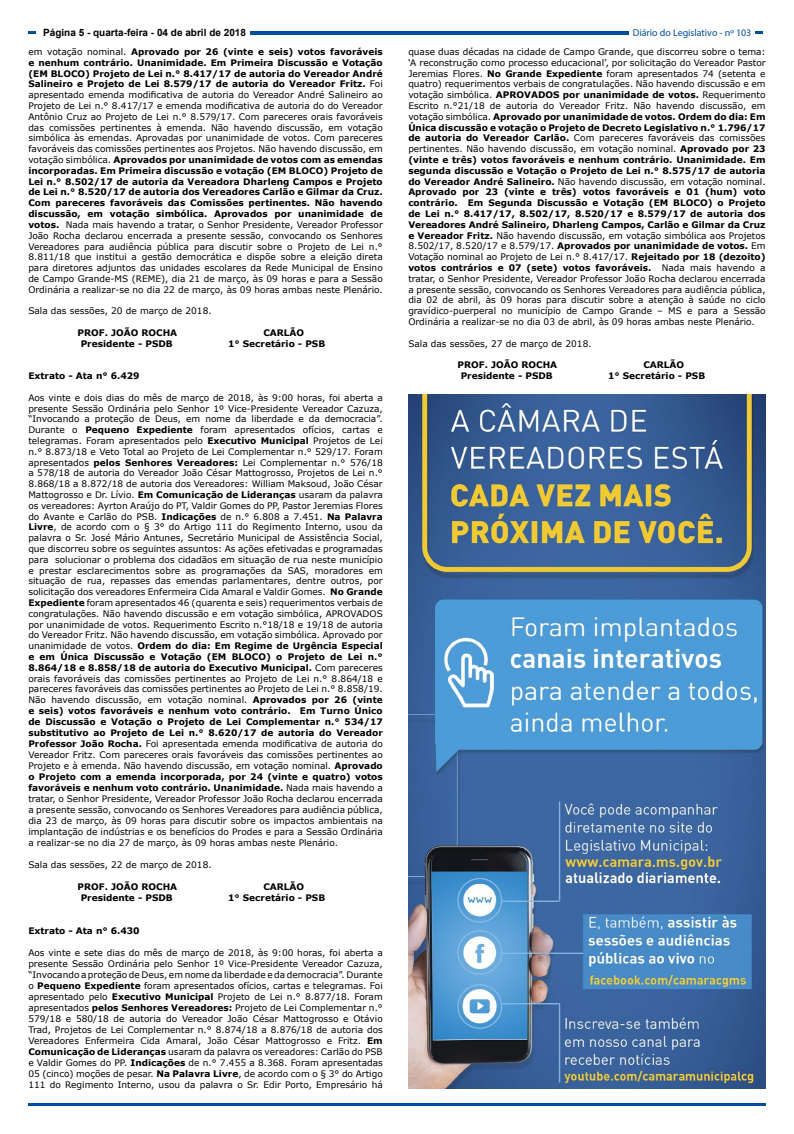
<style>
.page{position:relative;width:794px;height:1134px;background:#fff}
.page>*{position:absolute;margin:0;border:0;box-sizing:border-box;transform-origin:0 0}
.t1{font:700 10px "Arial";color:#000}
.t2{font:10px "Myriad Pro";color:#004f9f}
.t3{font:9px/10.8px "Verdana";color:#000;text-align:justify}
.t4{font:700 9px "Verdana";color:#000}
.s1{font-weight:700}
</style>
<div class="page">
<svg style="left:28px;top:31px;width:8px;height:3px"></svg>
<hr style="left:28px;top:1103px;width:737px;height:3px;background:#004f9f">
<svg style="left:755px;top:31px;width:8px;height:3px"></svg>
<hr style="left:250px;top:31px;width:378px;height:3px;background:#004f9f">
<img style="left:408px;top:394px;width:357px;height:695px">
<p class="t1" style="left:43px;top:25px;width:204px">Página 5 - quarta-feira - 04 de abril de 2018</p>
<p class="t2" style="left:633px;top:26px;width:120px">Diário do Legislativo - nº 103</p>
<p class="t3" style="left:28px;top:46px;width:356px">em votação nominal. <span class="s1">Aprovado por 26 (vinte e seis) votos favoráveis e nenhum contrário. Unanimidade. Em Primeira Discussão e Votação (EM BLOCO) Projeto de Lei n.° 8.417/17 de autoria do Vereador André Salineiro e Projeto de Lei 8.579/17 de autoria do Vereador Fritz.</span> Foi apresentado emenda modificativa de autoria do Vereador André Salineiro ao Projeto de Lei n.° 8.417/17 e emenda modificativa de autoria do do Vereador Antônio Cruz ao Projeto de Lei n.° 8.579/17. Com pareceres orais favoráveis das comissões pertinentes à emenda. Não havendo discussão, em votação simbólica às emendas. Aprovadas por unanimidade de votos. Com pareceres favoráveis das comissões pertinentes aos Projetos. Não havendo discussão, em votação simbólica. <span class="s1">Aprovados por unanimidade de votos com as emendas incorporadas. Em Primeira discussão e votação (EM BLOCO) Projeto de Lei n.° 8.502/17 de autoria da Vereadora Dharleng Campos e Projeto de Lei n.° 8.520/17 de autoria dos Vereadores Carlão e Gilmar da Cruz.<br>Com pareceres favoráveis das Comissões pertinentes. Não havendo discussão, em votação simbólica. Aprovados por unanimidade de votos.</span> Nada mais havendo a tratar, o Senhor Presidente, Vereador Professor João Rocha declarou encerrada a presente sessão, convocando os Senhores Vereadores para audiência pública para discutir sobre o Projeto de Lei n.° 8.811/18 que institui a gestão democrática e dispõe sobre a eleição direta para diretores adjuntos das unidades escolares da Rede Municipal de Ensino de Campo Grande-MS (REME), dia 21 de março, às 09 horas e para a Sessão Ordinária a realizar-se no dia 22 de março, às 09 horas ambas neste Plenário.</p>
<p class="t3" style="left:28px;top:306px;width:185px">Sala das sessões, 20 de março de 2018.</p>
<p class="t4" style="left:78px;top:326px;width:15px">Prof</p>
<p class="t4" style="left:105px;top:326px;width:20px">. João</p>
<p class="t4" style="left:141px;top:326px;width:16px">Rocha</p>
<p class="t4" style="left:263px;top:326px;width:15px">Carlão</p>
<p class="t4" style="left:81px;top:337px;width:94px">Presidente - PSDB</p>
<p class="t4" style="left:228px;top:337px;width:99px">1° Secretário - PSB</p>
<p class="t4" style="left:28px;top:369px;width:113px">Extrato - Ata n° 6.429</p>
<p class="t3" style="left:28px;top:392px;width:356px">Aos vinte e dois dias do mês de março de 2018, às 9:00 horas, foi aberta a presente Sessão Ordinária pelo Senhor 1º Vice-Presidente Vereador Cazuza, “Invocando a proteção de Deus, em nome da liberdade e da democracia”.<br>Durante o <span class="s1">Pequeno Expediente</span> foram apresentados ofícios, cartas e telegramas. Foram apresentados pelo <span class="s1">Executivo Municipal</span> Projetos de Lei n.° 8.873/18 e Veto Total ao Projeto de Lei Complementar n.° 529/17. Foram apresentados <span class="s1">pelos Senhores Vereadores:</span> Lei Complementar n.° 576/18 a 578/18 de autoria do Vereador João César Mattogrosso, Projetos de Lei n.° 8.868/18 a 8.872/18 de autoria dos Vereadores: William Maksoud, João César Mattogrosso e Dr. Lívio. <span class="s1">Em Comunicação de Lideranças</span> usaram da palavra os vereadores: Ayrton Araújo do PT, Valdir Gomes do PP, Pastor Jeremias Flores do Avante e Carlão do PSB. <span class="s1">Indicações</span> de n.° 6.808 a 7.451. <span class="s1">Na Palavra Livre</span>, de acordo com o § 3° do Artigo 111 do Regimento Interno, usou da palavra o Sr. José Mário Antunes, Secretário Municipal de Assistência Social, que discorreu sobre os seguintes assuntos: As ações efetivadas e programadas para solucionar o problema dos cidadãos em situação de rua neste município e prestar esclarecimentos sobre as programações da SAS, moradores em situação de rua, repasses das emendas parlamentares, dentre outros, por solicitação dos vereadores Enfermeira Cida Amaral e Valdir Gomes. <span class="s1">No Grande Expediente</span> foram apresentados 46 (quarenta e seis) requerimentos verbais de congratulações. Não havendo discussão e em votação simbólica, APROVADOS por unanimidade de votos. Requerimento Escrito n.°18/18 e 19/18 de autoria do Vereador Fritz. Não havendo discussão, em votação simbólica. Aprovado por unanimidade de votos. <span class="s1">Ordem do dia: Em Regime de Urgência Especial e em Única Discussão e Votação (EM BLOCO) o Projeto de Lei n.° 8.864/18 e 8.858/18 de autoria do Executivo Municipal.</span> Com pareceres orais favoráveis das comissões pertinentes ao Projeto de Lei n.° 8.864/18 e pareceres favoráveis das comissões pertinentes ao Projeto de Lei n.° 8.858/19.<br>Não havendo discussão, em votação nominal. <span class="s1">Aprovados por 26 (vinte e seis) votos favoráveis e nenhum voto contrário. Em Turno Único de Discussão e Votação o Projeto de Lei Complementar n.° 534/17 substitutivo ao Projeto de Lei n.° 8.620/17 de autoria do Vereador Professor João Rocha.</span> Foi apresentada emenda modificativa de autoria do Vereador Fritz. Com pareceres orais favoráveis das comissões pertinentes ao Projeto e à emenda. Não havendo discussão, em votação nominal. <span class="s1">Aprovado o Projeto com a emenda incorporada, por 24 (vinte e quatro) votos favoráveis e nenhum voto contrário. Unanimidade.</span> Nada mais havendo a tratar, o Senhor Presidente, Vereador Professor João Rocha declarou encerrada a presente sessão, convocando os Senhores Vereadores para audiência pública, dia 23 de março, às 09 horas para discutir sobre os impactos ambientais na implantação de indústrias e os benefícios do Prodes e para a Sessão Ordinária a realizar-se no dia 27 de março, às 09 horas ambas neste Plenário.</p>
<p class="t3" style="left:28px;top:859px;width:185px">Sala das sessões, 22 de março de 2018.</p>
<p class="t4" style="left:78px;top:881px;width:15px">Prof</p>
<p class="t4" style="left:105px;top:881px;width:20px">. João</p>
<p class="t4" style="left:141px;top:881px;width:16px">Rocha</p>
<p class="t4" style="left:263px;top:881px;width:15px">Carlão</p>
<p class="t4" style="left:81px;top:892px;width:94px">Presidente - PSDB</p>
<p class="t4" style="left:228px;top:892px;width:99px">1° Secretário - PSB</p>
<p class="t4" style="left:28px;top:925px;width:113px">Extrato - Ata n° 6.430</p>
<p class="t3" style="left:28px;top:947px;width:356px">Aos vinte e sete dias do mês de março de 2018, às 9:00 horas, foi aberta a presente Sessão Ordinária pelo Senhor 1º Vice-Presidente Vereador Cazuza, “Invocando a proteção de Deus, em nome da liberdade e da democracia”. Durante o <span class="s1">Pequeno Expediente</span> foram apresentados ofícios, cartas e telegramas. Foi apresentado pelo <span class="s1">Executivo Municipal</span> Projeto de Lei n.° 8.877/18. Foram apresentados <span class="s1">pelos Senhores Vereadores:</span> Projeto de Lei Complementar n.° 579/18 e 580/18 de autoria do Vereador João César Mattogrosso e Otávio Trad, Projetos de Lei Complementar n.° 8.874/18 a 8.876/18 de autoria dos Vereadores Enfermeira Cida Amaral, João César Mattogrosso e Fritz. <span class="s1">Em Comunicação de Lideranças</span> usaram da palavra os vereadores: Carlão do PSB e Valdir Gomes do PP. <span class="s1">Indicações</span> de n.° 7.455 a 8.368. Foram apresentadas 05 (cinco) moções de pesar. <span class="s1">Na Palavra Livre</span>, de acordo com o § 3° do Artigo 111 do Regimento Interno, usou da palavra o Sr. Edir Porto, Empresário há</p>
<p class="t3" style="left:408px;top:46px;width:359px">quase duas décadas na cidade de Campo Grande, que discorreu sobre o tema: ‘A reconstrução como processo educacional’, por solicitação do Vereador Pastor Jeremias Flores. <span class="s1">No Grande Expediente</span> foram apresentados 74 (setenta e quatro) requerimentos verbais de congratulações. Não havendo discussão e em votação simbólica. <span class="s1">APROVADOS por unanimidade de votos.</span> Requerimento Escrito n.°21/18 de autoria do Vereador Fritz. Não havendo discussão, em votação simbólica. <span class="s1">Aprovado por unanimidade de votos. Ordem do dia: Em Única discussão e votação o Projeto de Decreto Legislativo n.° 1.796/17 de autoria do Vereador Carlão.</span> Com pareceres favoráveis das comissões pertinentes. Não havendo discussão, em votação nominal. <span class="s1">Aprovado por 23 (vinte e três) votos favoráveis e nenhum contrário. Unanimidade. Em segunda discussão e Votação o Projeto de Lei n.° 8.575/17 de autoria do Vereador André Salineiro.</span> Não havendo discussão, em votação nominal.<br><span class="s1">Aprovado por 23 (vinte e três) votos favoráveis e 01 (hum) voto contrário. Em Segunda Discussão e Votação (EM BLOCO) o Projeto de Lei n.° 8.417/17, 8.502/17, 8.520/17 e 8.579/17 de autoria dos Vereadores André Salineiro, Dharleng Campos, Carlão e Gilmar da Cruz e Vereador Fritz.</span> Não havendo discussão, em votação simbólica aos Projetos 8.502/17, 8.520/17 e 8.579/17. <span class="s1">Aprovados por unanimidade de votos.</span> Em Votação nominal ao Projeto de Lei n.° 8.417/17. <span class="s1">Rejeitado por 18 (dezoito) votos contrários e 07 (sete) votos favoráveis.</span> Nada mais havendo a tratar, o Senhor Presidente, Vereador Professor João Rocha declarou encerrada a presente sessão, convocando os Senhores Vereadores para audiência pública, dia 02 de abril, às 09 horas para discutir sobre a atenção à saúde no ciclo gravídico-puerperal no município de Campo Grande – MS e para a Sessão Ordinária a realizar-se no dia 03 de abril, às 09 horas ambas neste Plenário.</p>
<p class="t3" style="left:408px;top:338px;width:185px">Sala das sessões, 27 de março de 2018.</p>
<p class="t4" style="left:457px;top:359px;width:15px">Prof</p>
<p class="t4" style="left:485px;top:359px;width:20px">. João</p>
<p class="t4" style="left:521px;top:359px;width:16px">Rocha</p>
<p class="t4" style="left:643px;top:359px;width:15px">Carlão</p>
<p class="t4" style="left:461px;top:369px;width:94px">Presidente - PSDB</p>
<p class="t4" style="left:608px;top:369px;width:99px">1° Secretário - PSB</p>
</div>
